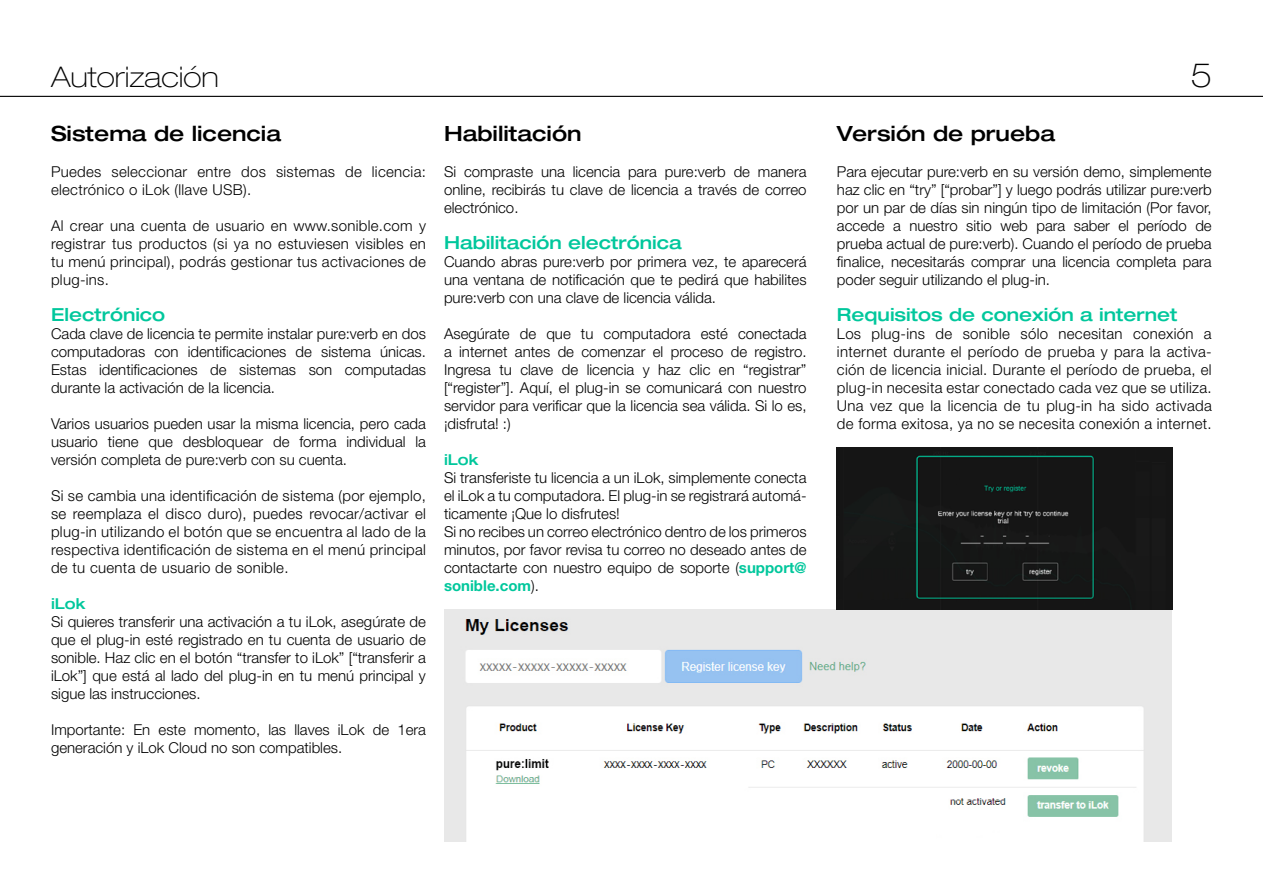
<style>
.page{position:relative;width:1263px;height:893px;background:#fff}
.page>*{position:absolute;margin:0;border:0;box-sizing:border-box;transform-origin:0 0}
.t1{font:100 expanded 33px "Helvetica Neue LT Pro";color:#000}
.t2{font:100 expanded 28.5px "Helvetica Neue LT Pro";color:#000}
.t3{font:500 expanded 21px "Helvetica Neue LT Pro";color:#000}
.t4{font:500 expanded 18px "Helvetica Neue LT Pro";color:#00c79c}
.t5{font:300 15px/18px "Helvetica Neue LT Pro";color:#000;text-align:justify}
.t6{font:300 15px/18px "Helvetica Neue LT Pro";letter-spacing:.02em;color:#000}
.t7{font:500 expanded 15px "Helvetica Neue LT Pro";color:#00c79c}
.s1{font-weight:700;color:#00c79c}
</style>
<div class="page">
<hr style="left:0;top:96px;width:1263px;height:1px;background:#000">
<img style="left:444px;top:609px;width:727px;height:233px">
<div style="left:837px;top:447px;width:335px;height:162px;background:#151615"></div>
<h2 class="t2" style="left:51px;top:60px;width:169px">Autorización</h2>
<h1 class="t1" style="left:1190px;top:56px;width:23px">5</h1>
<h3 class="t3" style="left:444px;top:120px;width:139px">Habilitación</h3>
<p class="t5" style="left:444px;top:162px;width:364px">Si compraste una licencia para pure:verb de manera online, recibirás tu clave de licencia a través de correo electrónico.</p>
<p class="t4" style="left:444px;top:231px;width:239px">Habilitación electrónica</p>
<p class="t5" style="left:444px;top:252px;width:364px">Cuando abras pure:verb por primera vez, te aparecerá una ventana de notificación que te pedirá que habilites pure:verb con una clave de licencia válida.</p>
<p class="t5" style="left:444px;top:324px;width:364px">Asegúrate de que tu computadora esté conectada a internet antes de comenzar el proceso de registro.<br>Ingresa tu clave de licencia y haz clic en “registrar” [“register”]. Aquí, el plug-in se comunicará con nuestro servidor para verificar que la licencia sea válida. Si lo es, ¡disfruta! :)</p>
<p class="t7" style="left:444px;top:450px;width:36px">iLok</p>
<p class="t5" style="left:444px;top:468px;width:364px;text-align:left">Si transferiste tu licencia a un iLok, simplemente conecta el iLok a tu computadora. El plug-in se registrará automá&shy;ticamente ¡Que lo disfrutes!<br>Si no recibes un correo electrónico dentro de los primeros minutos, por favor revisa tu correo no deseado antes de contactarte con nuestro equipo de soporte (<span class="s1">support@ sonible.com</span>).</p>
<h3 class="t3" style="left:837px;top:120px;width:220px">Versión de prueba</h3>
<p class="t5" style="left:837px;top:162px;width:376px">Para ejecutar pure:verb en su versión demo, simplemente haz clic en “try” [“probar”] y luego podrás utilizar pure:verb por un par de días sin ningún tipo de limitación (Por favor, accede a nuestro sitio web para saber el período de prueba actual de pure:verb). Cuando el período de prueba finalice, necesitarás comprar una licencia completa para poder seguir utilizando el plug-in.</p>
<p class="t4" style="left:837px;top:303px;width:342px">Requisitos de conexión a internet</p>
<p class="t5" style="left:837px;top:324px;width:376px">Los plug-ins de sonible sólo necesitan conexión a internet durante el período de prueba y para la activa&shy;ción de licencia inicial. Durante el período de prueba, el plug-in necesita estar conectado cada vez que se utiliza.<br>Una vez que la licencia de tu plug-in ha sido activada de forma exitosa, ya no se necesita conexión a internet.</p>
<h3 class="t3" style="left:51px;top:120px;width:232px">Sistema de licencia</h3>
<p class="t6" style="left:51px;top:162px;width:376px">Puedes seleccionar entre dos sistemas de licencia: electrónico o iLok (llave USB).</p>
<p class="t5" style="left:51px;top:216px;width:376px">Al crear una cuenta de usuario en www.sonible.com y registrar tus productos (si ya no estuviesen visibles en tu menú principal), podrás gestionar tus activaciones de plug-ins.</p>
<p class="t4" style="left:51px;top:303px;width:116px">Electrónico</p>
<p class="t5" style="left:51px;top:324px;width:376px">Cada clave de licencia te permite instalar pure:verb en dos computadoras con identificaciones de sistema únicas.<br>Estas identificaciones de sistemas son computadas durante la activación de la licencia.</p>
<p class="t5" style="left:51px;top:414px;width:376px">Varios usuarios pueden usar la misma licencia, pero cada usuario tiene que desbloquear de forma individual la versión completa de pure:verb con su cuenta.</p>
<p class="t5" style="left:51px;top:486px;width:376px">Si se cambia una identificación de sistema (por ejemplo, se reemplaza el disco duro), puedes revocar/activar el plug-in utilizando el botón que se encuentra al lado de la respectiva identificación de sistema en el menú principal de tu cuenta de usuario de sonible.</p>
<p class="t7" style="left:51px;top:594px;width:36px">iLok</p>
<p class="t5" style="left:51px;top:612px;width:376px">Si quieres transferir una activación a tu iLok, asegúrate de que el plug-in esté registrado en tu cuenta de usuario de sonible. Haz clic en el botón “transfer to iLok” [“transferir a iLok”] que está al lado del plug-in en tu menú principal y sigue las instrucciones.</p>
<p class="t5" style="left:51px;top:720px;width:376px">Importante: En este momento, las llaves iLok de 1era generación y iLok Cloud no son compatibles.</p>
</div>
